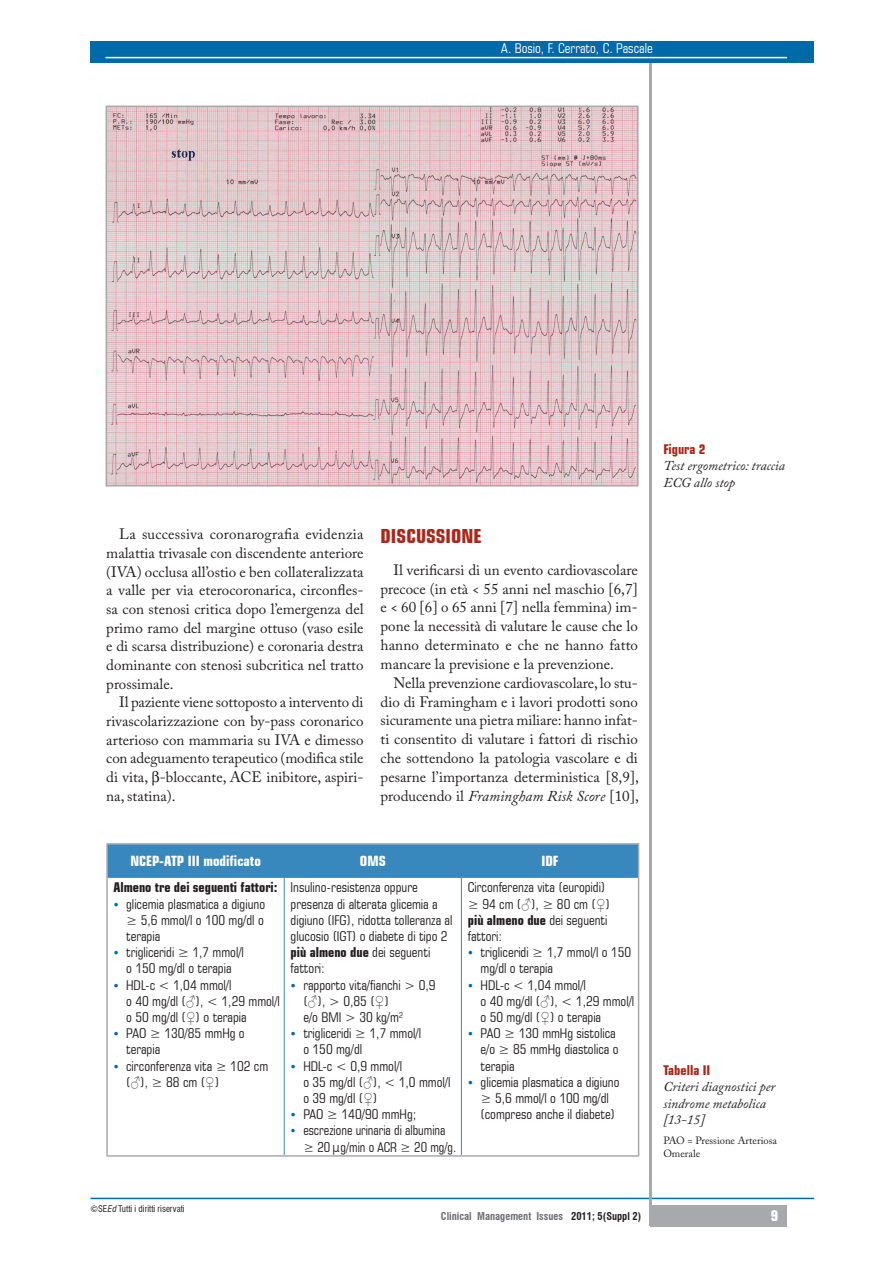
<style>
.page{position:relative;width:893px;height:1263px;background:#fff}
.page>*{position:absolute;margin:0;border:0;box-sizing:border-box;transform-origin:0 0}
.t1{font:700 condensed 19.5px "Square 721 BT";color:#aa281b}
.t2{font:15px/18.6px "Adobe Caslon Pro";color:#231f20;text-align:justify}
.t3{font:700 condensed 15px "Square 721 BT";color:#fff}
.t4{font:700 condensed 14.25px "Square 721 BT";color:#fff}
.t5{font:condensed 13.5px/16.2px "Square 721 BT";color:#231f20}
.t6{font:italic 13.5px/16.2px "Adobe Caslon Pro";color:#231f20}
.t7{font:700 condensed 13.5px "Square 721 BT";color:#231f20}
.t8{font:condensed 13.5px "Square 721 BT";color:#fff}
.t9{font:700 condensed 13.5px "Square 721 BT";color:#aa281b}
.t10{font:700 condensed 10.5px "Swiss 721 BT";color:#6c6d70}
.t11{font:10.5px/12.6px "Adobe Caslon Pro";color:#231f20}
.t12{font:condensed 9px "Swiss 721 BT";color:#231f20}
.s1{font-style:italic}
.s2{font-family:"Times New Roman";font-stretch:normal}
.s3{font-weight:700}
.s4{color:#231f20}
</style>
<div class="page">
<hr style="left:91px;top:1198px;width:723px;height:1px;background:#0069a8">
<hr style="left:649px;top:48px;width:3px;height:1178px;background:#a8a9ad">
<div style="left:651px;top:1205px;width:136px;height:21px;background:#a8a9ad"></div>
<div style="left:91px;top:41px;width:723px;height:22px;background:#0069a8"></div>
<hr style="left:105px;top:57px;width:682px;height:1px;background:#fff">
<img style="left:109px;top:109px;width:527px;height:374px">
<div style="left:106px;top:106px;width:533px;height:380px;border:2px solid #a8a9ad"></div>
<div style="left:108px;top:845px;width:530px;height:33px;background:#3887bd"></div>
<svg style="left:283px;top:878px;width:355px;height:277px"></svg>
<hr style="left:284px;top:878px;width:1px;height:277px;background:#3887bd">
<hr style="left:461px;top:878px;width:1px;height:277px;background:#3887bd">
<hr style="left:106px;top:845px;width:2px;height:33px;background:#a8a9ad">
<hr style="left:106px;top:878px;width:2px;height:277px;background:#a8a9ad">
<hr style="left:638px;top:845px;width:1px;height:33px;background:#a8a9ad">
<hr style="left:638px;top:878px;width:1px;height:277px;background:#a8a9ad">
<hr style="left:106px;top:843px;width:178px;height:2px;background:#a8a9ad">
<hr style="left:284px;top:843px;width:177px;height:2px;background:#a8a9ad">
<hr style="left:461px;top:843px;width:178px;height:2px;background:#a8a9ad">
<hr style="left:106px;top:1155px;width:178px;height:2px;background:#a8a9ad">
<hr style="left:284px;top:1155px;width:177px;height:2px;background:#a8a9ad">
<hr style="left:461px;top:1155px;width:178px;height:2px;background:#a8a9ad">
<svg style="left:292px;top:983px;width:3px;height:4px"></svg>
<svg style="left:292px;top:1032px;width:3px;height:4px"></svg>
<svg style="left:292px;top:1064px;width:3px;height:4px"></svg>
<svg style="left:292px;top:1113px;width:3px;height:4px"></svg>
<svg style="left:292px;top:1129px;width:3px;height:4px"></svg>
<svg style="left:469px;top:951px;width:3px;height:4px"></svg>
<svg style="left:469px;top:983px;width:3px;height:4px"></svg>
<svg style="left:469px;top:1032px;width:3px;height:4px"></svg>
<p class="t8" style="left:501px;top:40px;width:153px">A. Bosio, F. Cerrato, C. Pascale</p>
<p class="t2" style="left:106px;top:525px;width:259px;text-indent:13px">La successiva coronarografia evidenzia malattia trivasale con discendente anteriore (IVA) occlusa all’ostio e ben collateralizzata a valle per via eterocoronarica, circonfles&shy;sa con stenosi critica dopo l’emergenza del primo ramo del margine ottuso (vaso esile e di scarsa distribuzione) e coronaria destra dominante con stenosi subcritica nel tratto prossimale.</p>
<p class="t2" style="left:106px;top:693px;width:259px;text-indent:13px">Il paziente viene sottoposto a intervento di rivascolarizzazione con by-pass coronarico arterioso con mammaria su IVA e dimesso con adeguamento terapeutico (modifica stile di vita, -bloccante, ACE inibitore, aspiri&shy;na, statina).</p>
<h1 class="t1" style="left:381px;top:524px;width:102px">Discussione</h1>
<p class="t2" style="left:381px;top:560px;width:259px;text-indent:13px">Il verificarsi di un evento cardiovascolare precoce (in età &lt; 55 anni nel maschio [6,7] e &lt; 60 [6] o 65 anni [7] nella femmina) im&shy;pone la necessità di valutare le cause che lo hanno determinato e che ne hanno fatto mancare la previsione e la prevenzione.</p>
<p class="t2" style="left:381px;top:673px;width:260px;text-indent:13px">Nella prevenzione cardiovascolare, lo stu&shy;dio di Framingham e i lavori prodotti sono sicuramente una pietra miliare: hanno infat&shy;ti consentito di valutare i fattori di rischio che sottendono la patologia vascolare e di pesarne l’importanza deterministica [8,9], producendo il <span class="s1">Framingham Risk Score</span> [10],</p>
<p class="t4" style="left:130px;top:852px;width:132px">NCEP-ATP III modificato</p>
<p class="t4" style="left:360px;top:852px;width:26px">OMS</p>
<p class="t4" style="left:541px;top:852px;width:19px">IDF</p>
<p class="t7" style="left:113px;top:879px;width:166px">Almeno tre dei seguenti fattori:</p>
<p class="t5" style="left:126px;top:896px;width:155px">glicemia plasmatica a digiuno<br>≥ 5,6 mmol/l o 100 mg/dl o terapia<br>trigliceridi ≥ 1,7 mmol/l<br>o 150 mg/dl o terapia<br>HDL-c &lt; 1,04 mmol/l<br>o 40 mg/dl (<span class="s2">♂</span>), &lt; 1,29 mmol/l o 50 mg/dl (<span class="s2">♀</span>) o terapia<br>PAO ≥ 130/85 mmHg o terapia<br>circonferenza vita ≥ 102 cm (<span class="s2">♂</span>), ≥ 88 cm (<span class="s2">♀</span>)</p>
<p class="t5" style="left:291px;top:879px;width:163px">Insulino-resistenza oppure presenza di alterata glicemia a digiuno (IFG), ridotta tolleranza al glucosio (IGT) o diabete di tipo 2 <span class="s3">più almeno due</span> dei seguenti fattori:</p>
<p class="t5" style="left:303px;top:977px;width:155px">rapporto vita/fianchi &gt; 0,9 (<span class="s2">♂</span>), &gt; 0,85 (<span class="s2">♀</span>)<br>e/o BMI &gt; 30 kg/m<sup>2<br></sup>trigliceridi ≥ 1,7 mmol/l<br>o 150 mg/dl<br>HDL-c &lt; 0,9 mmol/l<br>o 35 mg/dl (<span class="s2">♂</span>), &lt; 1,0 mmol/l o 39 mg/dl (<span class="s2">♀</span>)<br>PAO ≥ 140/90 mmHg; escrezione urinaria di albumina ≥ 20 <span class="s1">μ</span>g/min o ACR ≥ 20 mg/g.</p>
<p class="t5" style="left:468px;top:879px;width:144px">Circonferenza vita (europidi) ≥ 94 cm (<span class="s2">♂</span>), ≥ 80 cm (<span class="s2">♀</span>) <span class="s3">più almeno due</span> dei seguenti fattori:</p>
<p class="t5" style="left:481px;top:944px;width:155px">trigliceridi ≥ 1,7 mmol/l o 150 mg/dl o terapia<br>HDL-c &lt; 1,04 mmol/l<br>o 40 mg/dl (<span class="s2">♂</span>), &lt; 1,29 mmol/l o 50 mg/dl (<span class="s2">♀</span>) o terapia<br>PAO ≥ 130 mmHg sistolica<br>e/o ≥ 85 mmHg diastolica o terapia<br>glicemia plasmatica a digiuno<br>≥ 5,6 mmol/l o 100 mg/dl (compreso anche il diabete)</p>
<p class="t9" style="left:663px;top:441px;width:44px">Figura 2</p>
<p class="t6" style="left:663px;top:458px;width:123px">Test ergometrico: traccia<br>ECG allo stop</p>
<p class="t9" style="left:663px;top:1062px;width:49px">Tabella II</p>
<p class="t6" style="left:663px;top:1079px;width:113px">Criteri diagnostici per sindrome metabolica [13-15]</p>
<p class="t11" style="left:663px;top:1134px;width:115px">PAO = Pressione Arteriosa<br>Omerale</p>
<p class="t12" style="left:91px;top:1203px;width:96px">©SE<span class="s1">Ed</span> Tutti i diritti riservati</p>
<p class="t10" style="left:441px;top:1209px;width:202px">Clinical Management Issues <span class="s4">2011; 5(Suppl 2)</span></p>
<p class="t3" style="left:771px;top:1207px;width:9px">9</p>
</div>
